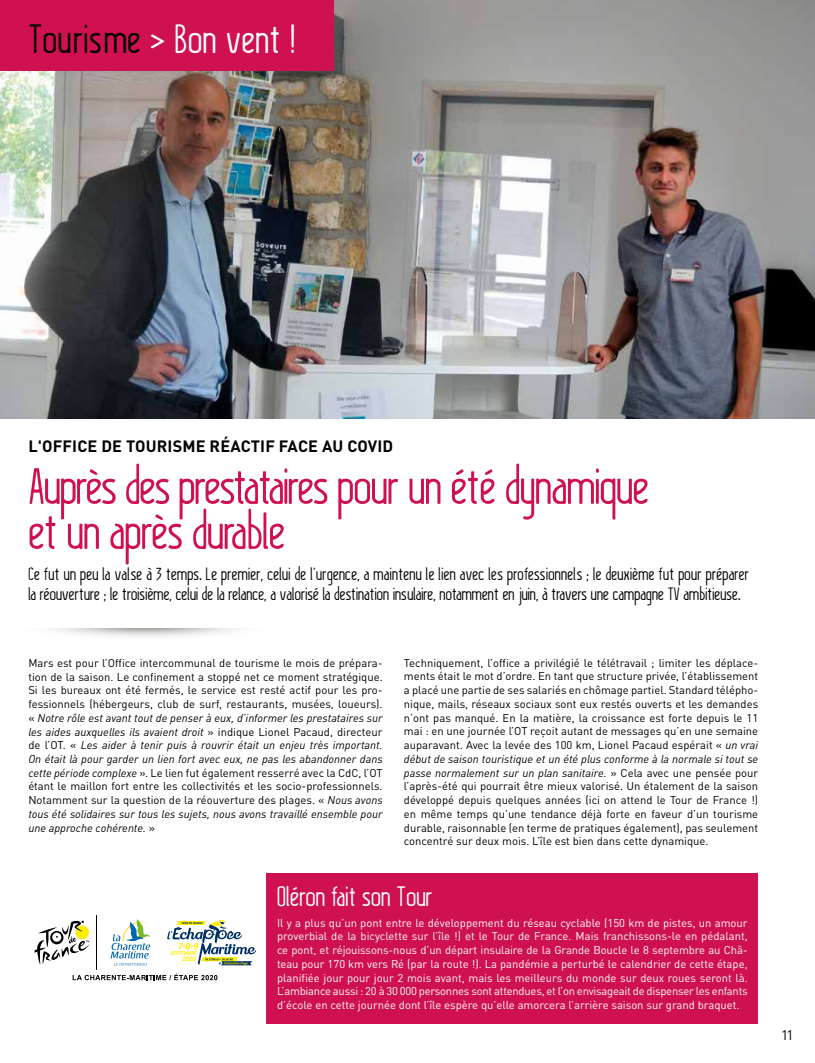
<style>
.page{position:relative;width:815px;height:1063px;background:#fff}
.page>*{position:absolute;margin:0;border:0;box-sizing:border-box;transform-origin:0 0}
.t1{font:50px/45px "Kraftstoff";letter-spacing:-.01em;color:#cf1152}
.t2{font:40px "Kraftstoff";letter-spacing:.02em;color:#fff}
.t3{font:27.5px "Kraftstoff";letter-spacing:.01em;color:#fff}
.t4{font:17.5px/20px "Kraftstoff";letter-spacing:.01em;color:#000}
.t5{font:700 16.25px "DINOT";letter-spacing:.01em;color:#000}
.t6{font:13.75px "DINOT";color:#000}
.t7{font:11.25px/13.8px "DINOT";color:#000;text-align:justify}
.t8{font:11.25px/13.8px "DINOT";color:#fff;text-align:justify}
.s1{color:#000}
.s2{font-style:italic}
</style>
<div class="page">
<img style="left:0;top:0;width:815px;height:418px">
<svg style="left:51px;top:628px;width:189px;height:9px"></svg>
<div style="left:266px;top:873px;width:492px;height:151px;background:#cf1152"></div>
<svg style="left:34px;top:915px;width:222px;height:66px"></svg>
<div style="left:0;top:0;width:333px;height:71px;background:#cf1152"></div>
<h2 class="t2" style="left:28px;top:14px;width:268px"><span class="s1">Tourisme</span> &gt; Bon vent !</h2>
<h3 class="t5" style="left:28px;top:435px;width:366px">L'OFFICE DE TOURISME RÉACTIF FACE AU COVID</h3>
<h1 class="t1" style="left:28px;top:465px;width:622px">Auprès des prestataires pour un été dynamique et un après durable</h1>
<p class="t4" style="left:28px;top:564px;width:722px">Ce fut un peu la valse à 3 temps. Le premier, celui de l’urgence, a maintenu le lien avec les professionnels ; le deuxième fut pour préparer la réouverture ; le troisième, celui de la relance, a valorisé la destination insulaire, notamment en juin, à travers une campagne TV ambitieuse.</p>
<p class="t7" style="left:28px;top:656px;width:356px">Mars est pour l’Office intercommunal de tourisme le mois de prépara&shy;tion de la saison. Le confinement a stoppé net ce moment stratégique.<br>Si les bureaux ont été fermés, le service est resté actif pour les pro&shy;fessionnels (hébergeurs, club de surf, restaurants, musées, loueurs). « <span class="s2">Notre rôle est avant tout de penser à eux, d’informer les prestataires sur les aides auxquelles ils avaient droit</span> » indique Lionel Pacaud, directeur de l’OT. « <span class="s2">Les aider à tenir puis à rouvrir était un enjeu très important.<br>On était là pour garder un lien fort avec eux, ne pas les abandonner dans cette période complexe</span> ». Le lien fut également resserré avec la CdC, l’OT étant le maillon fort entre les collectivités et les socio-professionnels.<br>Notamment sur la question de la réouverture des plages. « <span class="s2">Nous avons tous été solidaires sur tous les sujets, nous avons travaillé ensemble pour une approche cohérente.</span> »</p>
<p class="t7" style="left:404px;top:656px;width:356px">Techniquement, l’office a privilégié le télétravail ; limiter les déplace&shy;ments était le mot d’ordre. En tant que structure privée, l’établissement a placé une partie de ses salariés en chômage partiel. Standard télépho&shy;nique, mails, réseaux sociaux sont eux restés ouverts et les demandes n’ont pas manqué. En la matière, la croissance est forte depuis le 11 mai : en une journée l’OT reçoit autant de messages qu’en une semaine auparavant. Avec la levée des 100 km, Lionel Pacaud espérait « <span class="s2">un vrai début de saison touristique et un été plus conforme à la normale si tout se passe normalement sur un plan sanitaire.</span> » Cela avec une pensée pour l’après-été qui pourrait être mieux valorisé. Un étalement de la saison développé depuis quelques années (ici on attend le Tour de France !) en même temps qu’une tendance déjà forte en faveur d’un tourisme durable, raisonnable (en terme de pratiques également), pas seulement concentré sur deux mois. L’île est bien dans cette dynamique.</p>
<h3 class="t3" style="left:277px;top:879px;width:157px">Oléron fait son Tour</h3>
<p class="t8" style="left:277px;top:915px;width:472px">Il y a plus qu’un pont entre le développement du réseau cyclable (150 km de pistes, un amour proverbial de la bicyclette sur l’île !) et le Tour de France. Mais franchissons-le en pédalant, ce pont, et réjouissons-nous d’un départ insulaire de la Grande Boucle le 8 septembre au Châ&shy;teau pour 170 km vers Ré (par la route !). La pandémie a perturbé le calendrier de cette étape, planifiée jour pour jour 2 mois avant, mais les meilleurs du monde sur deux roues seront là.<br>L’ambiance aussi : 20 à 30 000 personnes sont attendues, et l’on envisageait de dispenser les enfants d’école en cette journée dont l’île espère qu’elle amorcera l’arrière saison sur grand braquet.</p>
<p class="t6" style="left:781px;top:1027px;width:14px">11</p>
</div>
